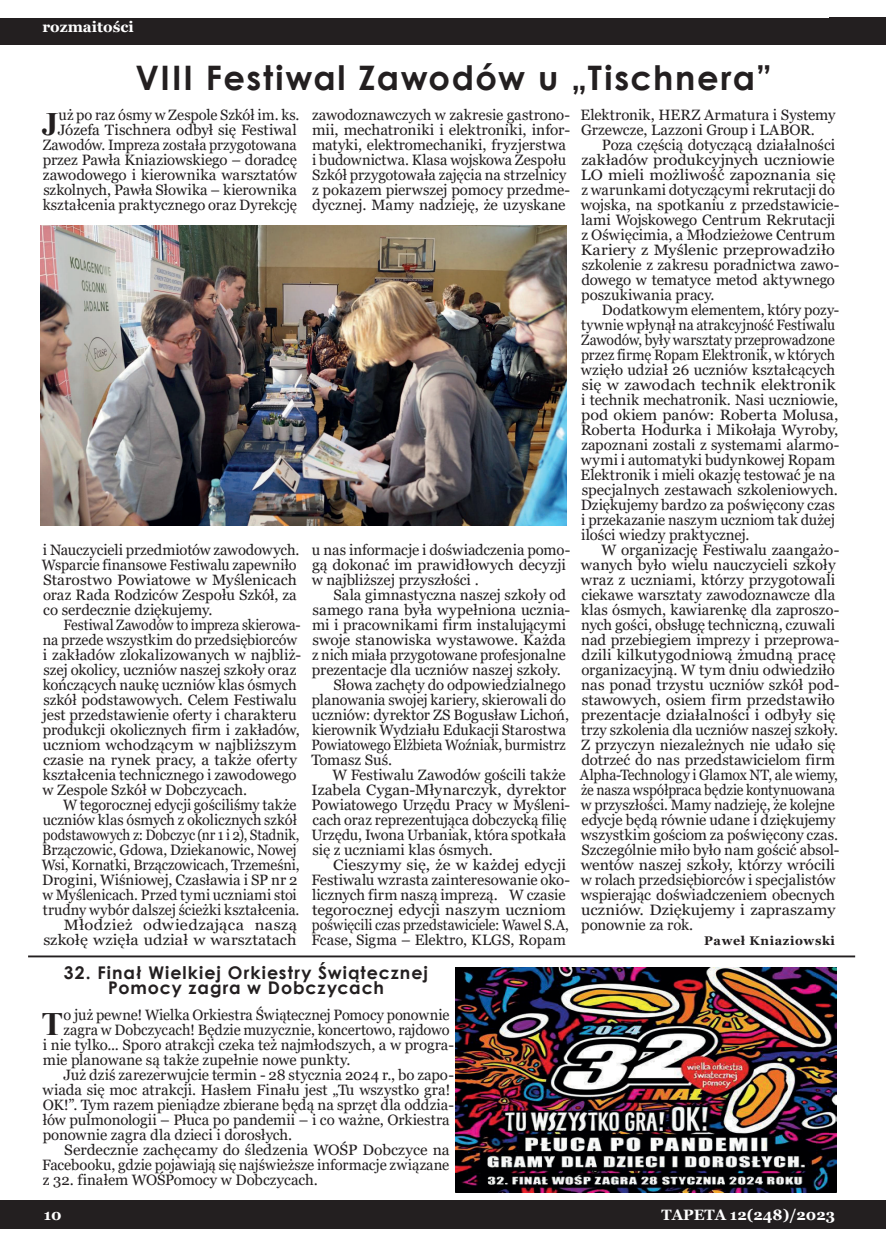
<style>
.page{position:relative;width:886px;height:1251px;background:#fff}
.page>*{position:absolute;margin:0;border:0;box-sizing:border-box;transform-origin:0 0}
.t1{font:700 33.75px "Century Gothic";letter-spacing:.05em;color:#231f20}
.t2{font:700 32.62px "Times New Roman";color:#231f20}
.t3{font:700 17.5px/15px "Century Gothic";letter-spacing:.055em;color:#231f20;text-align:center}
.t4{font:15px/15px "Georgia";color:#231f20}
.t5{font:15px/15px "Georgia";color:#231f20;scale:.92 1}
.t6{font:15px/15px "Georgia";color:#231f20;text-align:right;scale:.96 1}
.t7{font:15px "Georgia";color:#231f20;scale:1.08 1}
.t8{font:15px "Georgia";color:#231f20;scale:1.04 1}
.t9{font:15px "Georgia";color:#231f20;scale:.93 1}
.t10{font:15px "Georgia";color:#231f20;scale:1.05 1}
.t11{font:700 15px "Georgia";color:#fff}
.t12{font:700 12.5px "Georgia";letter-spacing:.05em;color:#231f20}
</style>
<div class="page">
<div style="left:0;top:1200px;width:886px;height:29px;background:#231f20"></div>
<div style="left:0;top:18px;width:886px;height:26px;background:#231f20"></div>
<hr style="left:28px;top:955px;width:827px;height:2px;background:#231f20">
<img style="left:41px;top:225px;width:526px;height:300px">
<img style="left:456px;top:968px;width:380px;height:224px">
<p class="t11" style="left:43px;top:17px;width:93px">rozmaitości</p>
<h1 class="t1" style="left:135px;top:52px;width:638px">VIII Festiwal Zawodów u „Tischnera”</h1>
<p class="t4" style="left:43px;top:108px;width:258px;text-align:right">uż po raz ósmy w Zespole Szkół im. ks.<br>Józefa Tischnera odbył się Festiwal Zawodów. Impreza została przygotowana przez Pawła Kniaziowskiego – doradcę zawodowego i kierownika warsztatów szkolnych, Pawła Słowika – kierownika kształcenia praktycznego oraz Dyrekcję</p>
<h2 class="t2" style="left:42px;top:101px;width:18px">J</h2>
<p class="t4" style="left:312px;top:108px;width:260px">zawodoznawczych w zakresie gastrono&shy;mii, mechatroniki i elektroniki, infor&shy;matyki, elektromechaniki, fryzjerstwa i budownictwa. Klasa wojskowa Zespołu Szkół przygotowała zajęcia na strzelnicy z pokazem pierwszej pomocy przedme&shy;dycznej. Mamy nadzieję, że uzyskane</p>
<p class="t4" style="left:42px;top:543px;width:259px">i Nauczycieli przedmiotów zawodowych.<br>Wsparcie finansowe Festiwalu zapewniło Starostwo Powiatowe w Myślenicach oraz Rada Rodziców Zespołu Szkół, za co serdecznie dziękujemy.</p>
<p class="t5" style="left:42px;top:618px;width:283px;text-indent:21px">Festiwal Zawodów to impreza skierowa&shy;na przede wszystkim do przedsiębiorców i zakładów zlokalizowanych w najbliż&shy;szej okolicy, uczniów naszej szkoły oraz kończących naukę uczniów klas ósmych szkół podstawowych. Celem Festiwalu jest przedstawienie oferty i charakteru produkcji okolicznych firm i zakładów, uczniom wchodzącym w najbliższym czasie na rynek pracy, a także oferty kształcenia technicznego i zawodowego w Zespole Szkół w Dobczycach.</p>
<p class="t6" style="left:42px;top:798px;width:270px">W tegorocznej edycji gościliśmy także uczniów klas ósmych z okolicznych szkół podstawowych z: Dobczyc (nr 1 i 2), Stadnik, Brzączowic, Gdowa, Dziekanowic, Nowej Wsi, Kornatki, Brzączowicach, Trzemeśni, Drogini, Wiśniowej, Czasławia i SP nr 2 w Myślenicach. Przed tymi uczniami stoi trudny wybór dalszej ścieżki kształcenia.<br>Młodzież odwiedzająca naszą szkołę wzięła udział w warsztatach</p>
<p class="t4" style="left:312px;top:543px;width:260px">u nas informacje i doświadczenia pomo&shy;gą dokonać im prawidłowych decyzji w najbliższej przyszłości .</p>
<p class="t4" style="left:333px;top:588px;width:234px">Sala gimnastyczna naszej szkoły od</p>
<p class="t4" style="left:313px;top:603px;width:259px">samego rana była wypełniona ucznia-</p>
<p class="t4" style="left:312px;top:618px;width:256px">mi i pracownikami firm instalującymi</p>
<p class="t4" style="left:313px;top:633px;width:255px">swoje stanowiska wystawowe. Każda</p>
<p class="t6" style="left:312px;top:648px;width:266px">z nich miała przygotowane profesjonalne</p>
<p class="t4" style="left:312px;top:663px;width:250px">prezentacje dla uczniów naszej szkoły.</p>
<p class="t4" style="left:333px;top:678px;width:234px">Słowa zachęty do odpowiedzialnego</p>
<p class="t4" style="left:312px;top:693px;width:255px">planowania swojej kariery, skierowali do</p>
<p class="t4" style="left:312px;top:708px;width:259px">uczniów: dyrektor ZS Bogusław Lichoń,</p>
<p class="t4" style="left:312px;top:723px;width:256px">kierownik Wydziału Edukacji Starostwa</p>
<p class="t9" style="left:312px;top:736px;width:275px">Powiatowego Elżbieta Woźniak, burmistrz</p>
<p class="t4" style="left:312px;top:753px;width:82px">Tomasz Suś.</p>
<p class="t4" style="left:332px;top:768px;width:235px">W Festiwalu Zawodów gościli także</p>
<p class="t10" style="left:311px;top:781px;width:244px">Izabela Cygan-Młynarczyk, dyrektor</p>
<p class="t4" style="left:312px;top:798px;width:260px">Powiatowego Urzędu Pracy w Myśleni-</p>
<p class="t4" style="left:312px;top:813px;width:255px">cach oraz reprezentująca dobczycką filię</p>
<p class="t4" style="left:311px;top:828px;width:256px">Urzędu, Iwona Urbaniak, która spotkała</p>
<p class="t4" style="left:313px;top:843px;width:182px">się z uczniami klas ósmych.</p>
<p class="t7" style="left:333px;top:856px;width:217px">Cieszymy się, że w każdej edycji</p>
<p class="t4" style="left:311px;top:873px;width:260px">Festiwalu wzrasta zainteresowanie oko-</p>
<p class="t4" style="left:312px;top:888px;width:255px">licznych firm naszą imprezą. W czasie</p>
<p class="t7" style="left:312px;top:901px;width:237px">tegorocznej edycji naszym uczniom</p>
<p class="t5" style="left:312px;top:918px;width:281px">poświęcili czas przedstawiciele: Wawel S.A,</p>
<p class="t4" style="left:311px;top:933px;width:256px">Fcase, Sigma – Elektro, KLGS, Ropam</p>
<p class="t3" style="left:64px;top:964px;width:365px">32. Finał Wielkiej Orkiestry Świątecznej<br>Pomocy zagra w Dobczycach</p>
<h2 class="t2" style="left:41px;top:1001px;width:23px">T</h2>
<p class="t4" style="left:64px;top:1008px;width:387px">o już pewne! Wielka Orkiestra Świątecznej Pomocy ponownie</p>
<p class="t4" style="left:64px;top:1023px;width:387px">zagra w Dobczycach! Będzie muzycznie, koncertowo, rajdowo</p>
<p class="t4" style="left:43px;top:1038px;width:413px">i nie tylko... Sporo atrakcji czeka też najmłodszych, a w progra-</p>
<p class="t4" style="left:43px;top:1053px;width:309px">mie planowane są także zupełnie nowe punkty.</p>
<p class="t4" style="left:63px;top:1068px;width:392px">Już dziś zarezerwujcie termin - 28 stycznia 2024 r., bo zapo-</p>
<p class="t4" style="left:42px;top:1083px;width:409px">wiada się moc atrakcji. Hasłem Finału jest „Tu wszystko gra!</p>
<p class="t4" style="left:43px;top:1098px;width:413px">OK!”. Tym razem pieniądze zbierane będą na sprzęt dla oddzia-</p>
<p class="t4" style="left:43px;top:1113px;width:408px">łów pulmonologii – Płuca po pandemii – i co ważne, Orkiestra</p>
<p class="t4" style="left:43px;top:1128px;width:251px">ponownie zagra dla dzieci i dorosłych.</p>
<p class="t8" style="left:64px;top:1141px;width:372px">Serdecznie zachęcamy do śledzenia WOŚP Dobczyce na</p>
<p class="t4" style="left:42px;top:1158px;width:409px">Facebooku, gdzie pojawiają się najświeższe informacje związane</p>
<p class="t4" style="left:43px;top:1173px;width:276px">z 32. finałem WOŚPomocy w Dobczycach.</p>
<p class="t11" style="left:44px;top:1205px;width:19px">10</p>
<p class="t4" style="left:580px;top:108px;width:256px">Elektronik, HERZ Armatura i Systemy<br>Grzewcze, Lazzoni Group i LABOR.</p>
<p class="t4" style="left:581px;top:138px;width:260px;text-indent:21px">Poza częścią dotyczącą działalności zakładów produkcyjnych uczniowie LO mieli możliwość zapoznania się z warunkami dotyczącymi rekrutacji do wojska, na spotkaniu z przedstawicie&shy;lami Wojskowego Centrum Rekrutacji z Oświęcimia, a Młodzieżowe Centrum Kariery z Myślenic przeprowadziło szkolenie z zakresu poradnictwa zawo&shy;dowego w tematyce metod aktywnego poszukiwania pracy.</p>
<p class="t4" style="left:580px;top:303px;width:260px;text-indent:21px">Dodatkowym elementem, który pozy&shy;tywnie wpłynął na atrakcyjność Festiwalu Zawodów, były warsztaty przeprowadzone przez firmę Ropam Elektronik, w których wzięło udział 26 uczniów kształcących się w zawodach technik elektronik i technik mechatronik. Nasi uczniowie, pod okiem panów: Roberta Molusa, Roberta Hodurka i Mikołaja Wyroby, zapoznani zostali z systemami alarmo&shy;wymi i automatyki budynkowej Ropam Elektronik i mieli okazję testować je na specjalnych zestawach szkoleniowych.<br>Dziękujemy bardzo za poświęcony czas i przekazanie naszym uczniom tak dużej ilości wiedzy praktycznej.</p>
<p class="t4" style="left:580px;top:543px;width:261px;text-indent:22px">W organizację Festiwalu zaangażo&shy;wanych było wielu nauczycieli szkoły wraz z uczniami, którzy przygotowali ciekawe warsztaty zawodoznawcze dla klas ósmych, kawiarenkę dla zaproszo&shy;nych gości, obsługę techniczną, czuwali nad przebiegiem imprezy i przeprowa&shy;dzili kilkutygodniową żmudną pracę organizacyjną. W tym dniu odwiedziło nas ponad trzystu uczniów szkół pod&shy;stawowych, osiem firm przedstawiło prezentacje działalności i odbyły się trzy szkolenia dla uczniów naszej szkoły.<br>Z przyczyn niezależnych nie udało się dotrzeć do nas przedstawicielom firm Alpha-Technology i Glamox NT, ale wiemy, że nasza współpraca będzie kontynuowana w przyszłości. Mamy nadzieję, że kolejne edycje będą równie udane i dziękujemy wszystkim gościom za poświęcony czas.<br>Szczególnie miło było nam gościć absol&shy;wentów naszej szkoły, którzy wrócili w rolach przedsiębiorców i specjalistów wspierając doświadczeniem obecnych uczniów. Dziękujemy i zapraszamy ponownie za rok.</p>
<p class="t12" style="left:704px;top:933px;width:132px">Paweł Kniaziowski</p>
<p class="t11" style="left:661px;top:1205px;width:175px">TAPETA 12(248)/2023</p>
</div>
